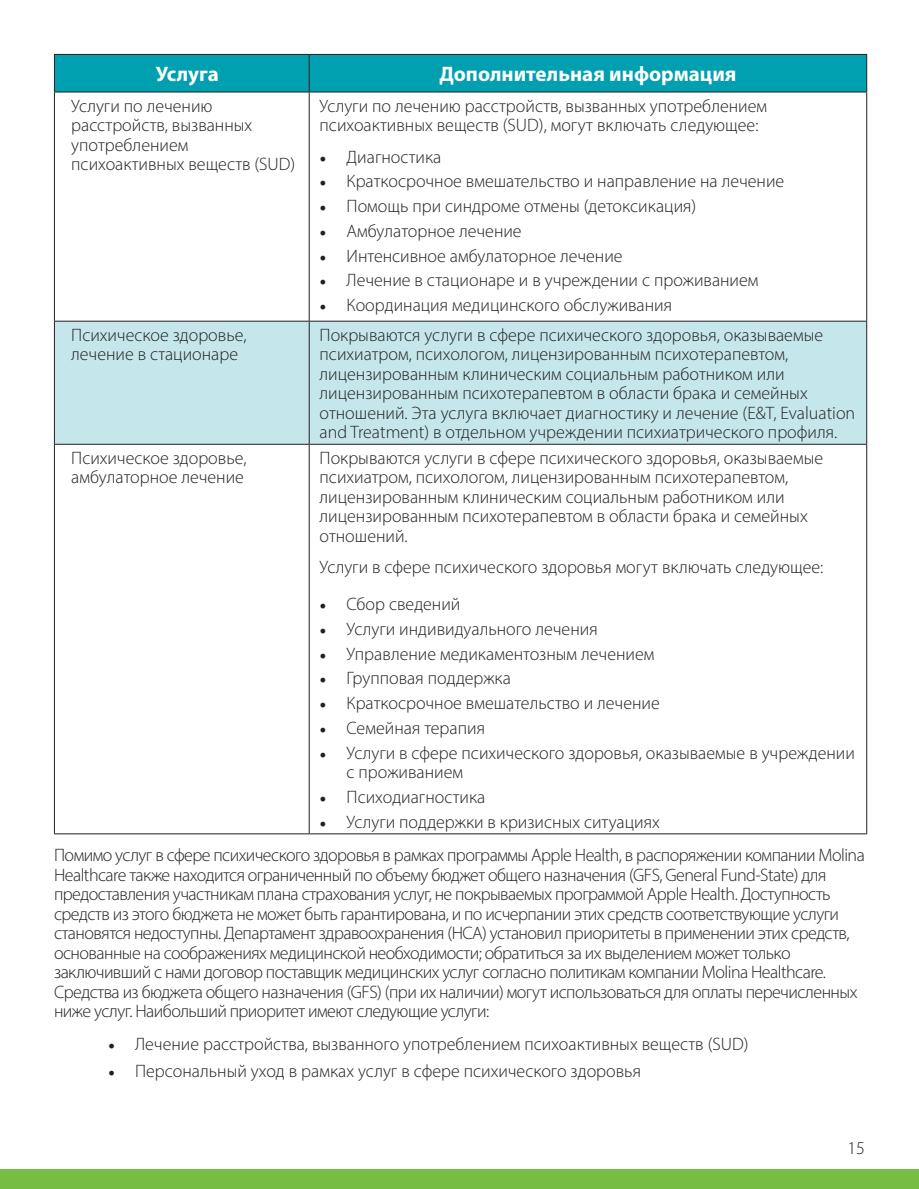
<style>
.page{position:relative;width:919px;height:1189px;background:#fff}
.page>*{position:absolute;margin:0;border:0;box-sizing:border-box;transform-origin:0 0}
.t1{font:700 21px "Myriad Pro";color:#fff}
.t2{font:300 18px/19.5px "Myriad Pro";color:#231f20}
.t3{font:300 18px/19.5px "Myriad Pro";letter-spacing:-.03em;color:#231f20}
.s1{font-family:"Minion Pro";font-weight:400}
</style>
<div class="page">
<div style="left:0;top:1168px;width:918px;height:20px;background:#75bd43"></div>
<div style="left:55px;top:55px;width:810px;height:37px;background:#00a0b0"></div>
<svg style="left:55px;top:93px;width:810px;height:228px"></svg>
<div style="left:55px;top:322px;width:810px;height:122px;background:#c5e7ec"></div>
<hr style="left:54px;top:54px;width:255px;height:1px;background:#231f20">
<hr style="left:54px;top:55px;width:1px;height:37px;background:#231f20">
<hr style="left:309px;top:54px;width:557px;height:1px;background:#231f20">
<hr style="left:309px;top:55px;width:1px;height:37px;background:#231f20">
<hr style="left:865px;top:55px;width:1px;height:37px;background:#231f20">
<hr style="left:54px;top:92px;width:255px;height:1px;background:#231f20">
<hr style="left:54px;top:92px;width:1px;height:229px;background:#231f20">
<hr style="left:309px;top:92px;width:557px;height:1px;background:#231f20">
<hr style="left:309px;top:92px;width:1px;height:229px;background:#231f20">
<hr style="left:865px;top:92px;width:1px;height:229px;background:#231f20">
<hr style="left:54px;top:321px;width:255px;height:1px;background:#231f20">
<hr style="left:54px;top:321px;width:1px;height:123px;background:#231f20">
<hr style="left:309px;top:321px;width:557px;height:1px;background:#231f20">
<hr style="left:309px;top:321px;width:1px;height:123px;background:#231f20">
<hr style="left:865px;top:321px;width:1px;height:123px;background:#231f20">
<hr style="left:54px;top:444px;width:255px;height:1px;background:#231f20">
<hr style="left:309px;top:444px;width:557px;height:1px;background:#231f20">
<hr style="left:54px;top:444px;width:1px;height:389px;background:#231f20">
<hr style="left:309px;top:444px;width:1px;height:389px;background:#231f20">
<hr style="left:865px;top:444px;width:1px;height:389px;background:#231f20">
<hr style="left:54px;top:833px;width:255px;height:1px;background:#231f20">
<hr style="left:309px;top:833px;width:557px;height:1px;background:#231f20">
<p class="t1" style="left:156px;top:60px;width:64px">Услуга</p>
<p class="t1" style="left:439px;top:60px;width:298px">Дополнительная информация</p>
<p class="t2" style="left:71px;top:96px;width:225px">Услуги по лечению расстройств, вызванных употреблением психоактивных веществ (SUD)</p>
<p class="t2" style="left:319px;top:96px;width:449px">Услуги по лечению расстройств, вызванных употреблением психоактивных веществ (SUD), могут включать следующее:</p>
<p class="t2" style="left:319px;top:147px;width:123px"><span class="s1">•</span> Диагностика</p>
<p class="t2" style="left:319px;top:171px;width:466px"><span class="s1">•</span> Краткосрочное вмешательство и направление на лечение</p>
<p class="t2" style="left:319px;top:196px;width:378px"><span class="s1">•</span> Помощь при синдроме отмены (детоксикация)</p>
<p class="t2" style="left:319px;top:221px;width:203px"><span class="s1">•</span> Амбулаторное лечение</p>
<p class="t2" style="left:319px;top:246px;width:304px"><span class="s1">•</span> Интенсивное амбулаторное лечение</p>
<p class="t2" style="left:319px;top:270px;width:440px"><span class="s1">•</span> Лечение в стационаре и в учреждении с проживанием</p>
<p class="t2" style="left:319px;top:295px;width:354px"><span class="s1">•</span> Координация медицинского обслуживания</p>
<p class="t2" style="left:71px;top:324px;width:177px">Психическое здоровье, лечение в стационаре</p>
<p class="t2" style="left:319px;top:324px;width:537px">Покрываются услуги в сфере психического здоровья, оказываемые психиатром, психологом, лицензированным психотерапевтом, лицензированным клиническим социальным работником или лицензированным психотерапевтом в области брака и семейных отношений. Эта услуга включает диагностику и лечение (E&amp;T, Evaluation and Treatment) в отдельном учреждении психиатрического профиля.</p>
<p class="t2" style="left:71px;top:447px;width:177px">Психическое здоровье, амбулаторное лечение</p>
<p class="t2" style="left:319px;top:447px;width:505px">Покрываются услуги в сфере психического здоровья, оказываемые психиатром, психологом, лицензированным психотерапевтом, лицензированным клиническим социальным работником или лицензированным психотерапевтом в области брака и семейных отношений.</p>
<p class="t2" style="left:319px;top:557px;width:505px">Услуги в сфере психического здоровья могут включать следующее:</p>
<p class="t2" style="left:319px;top:594px;width:142px"><span class="s1">•</span> Сбор сведений</p>
<p class="t2" style="left:319px;top:618px;width:279px"><span class="s1">•</span> Услуги индивидуального лечения</p>
<p class="t2" style="left:319px;top:643px;width:336px"><span class="s1">•</span> Управление медикаментозным лечением</p>
<p class="t2" style="left:319px;top:668px;width:193px"><span class="s1">•</span> Групповая поддержка</p>
<p class="t2" style="left:319px;top:693px;width:341px"><span class="s1">•</span> Краткосрочное вмешательство и лечение</p>
<p class="t2" style="left:319px;top:717px;width:167px"><span class="s1">•</span> Семейная терапия</p>
<p class="t2" style="left:346px;top:742px;width:509px;text-indent:-27px"><span class="s1">•</span> Услуги в сфере психического здоровья, оказываемые в учреждении с проживанием</p>
<p class="t2" style="left:319px;top:786px;width:167px"><span class="s1">•</span> Психодиагностика</p>
<p class="t2" style="left:319px;top:811px;width:341px"><span class="s1">•</span> Услуги поддержки в кризисных ситуациях</p>
<p class="t3" style="left:54px;top:845px;width:812px">Помимо услуг в сфере психического здоровья в рамках программы Apple Health, в распоряжении компании Molina Healthcare также находится ограниченный по объему бюджет общего назначения (GFS, General Fund-State) для предоставления участникам плана страхования услуг, не покрываемых программой Apple Health. Доступность средств из этого бюджета не может быть гарантирована, и по исчерпании этих средств соответствующие услуги становятся недоступны. Департамент здравоохранения (HCA) установил приоритеты в применении этих средств, основанные на соображениях медицинской необходимости; обратиться за их выделением может только заключивший с нами договор поставщик медицинских услуг согласно политикам компании Molina Healthcare.<br>Средства из бюджета общего назначения (GFS) (при их наличии) могут использоваться для оплаты перечисленных ниже услуг. Наибольший приоритет имеют следующие услуги:</p>
<p class="t2" style="left:108px;top:1033px;width:641px"><span class="s1">•</span> Лечение расстройства, вызванного употреблением психоактивных веществ (SUD)</p>
<p class="t2" style="left:108px;top:1060px;width:534px"><span class="s1">•</span> Персональный уход в рамках услуг в сфере психического здоровья</p>
<p class="t2" style="left:846px;top:1137px;width:19px">15</p>
</div>
